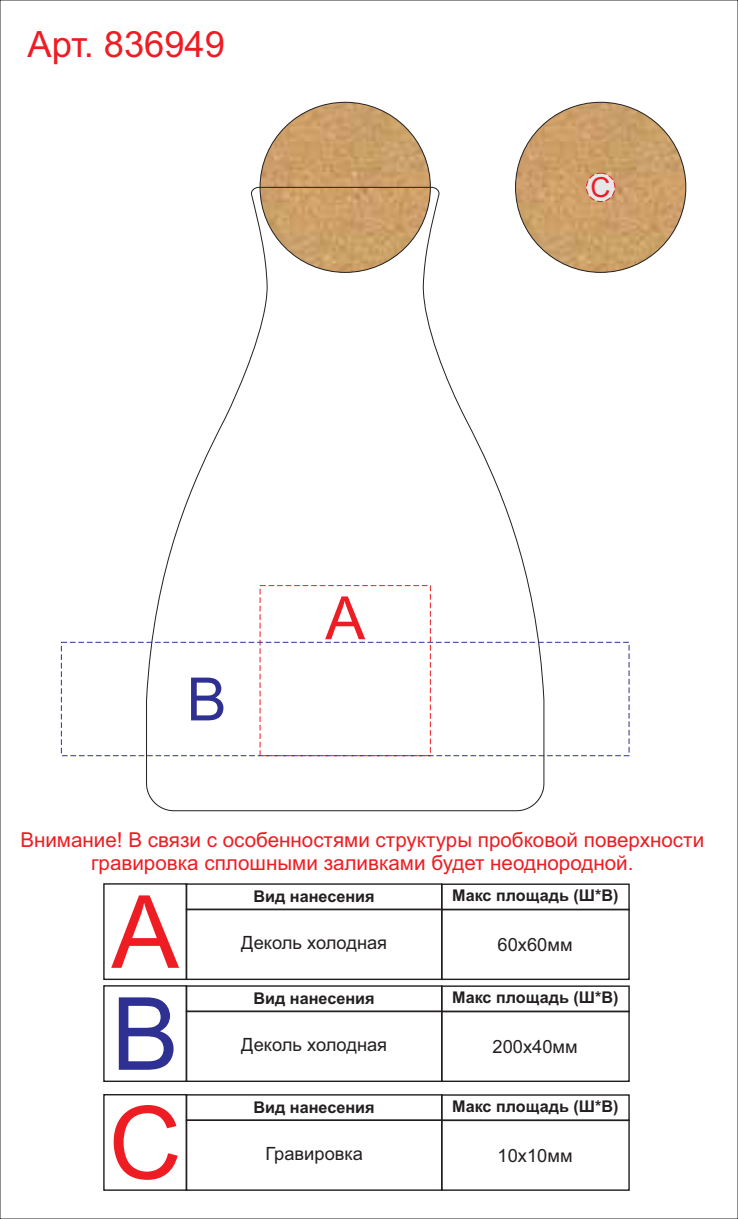
<style>
.page{position:relative;width:738px;height:1219px;background:#fff}
.page>*{position:absolute;margin:0;border:0;box-sizing:border-box;transform-origin:0 0}
.t1{font:101.1px "Arial";color:#ee1d23}
.t2{font:101.1px "Arial";color:#2e3092}
.t3{font:59.8px "Arial";color:#ee1d23}
.t4{font:59.8px "Arial";color:#2e3092}
.t5{font:36.2px "Arial";color:#ee1d23}
.t6{font:27.7px "Arial";color:#ee1d23}
.t7{font:20.6px/23px "Arial";color:#ee1d23;text-align:center}
.t8{font:18.3px "Arial";color:#231f20}
.t9{font:700 16.2px "Arial";color:#231f20}
</style>
<div class="page">
<svg style="left:259px;top:102px;width:171px;height:171px;background:#c89c68"></svg>
<svg style="left:515px;top:102px;width:170px;height:171px;background:#ca9d68"></svg>
<div style="left:585px;top:173px;width:29px;height:29px;background:#e6e7e9;border:1px dashed #ee1d23;border-radius:50%"></div>
<svg style="left:146px;top:187px;width:398px;height:624px"></svg>
<div style="left:61px;top:642px;width:568px;height:114px;border:1px dashed #2e3092"></div>
<div style="left:186px;top:883px;width:256px;height:27px;border:1px solid #231f20"></div>
<div style="left:186px;top:1094px;width:256px;height:27px;border:1px solid #231f20"></div>
<div style="left:186px;top:909px;width:256px;height:71px;border:1px solid #231f20"></div>
<div style="left:186px;top:1011px;width:256px;height:71px;border:1px solid #231f20"></div>
<div style="left:186px;top:1119px;width:256px;height:72px;border:1px solid #231f20"></div>
<div style="left:440px;top:909px;width:189px;height:71px;border:1px solid #231f20"></div>
<div style="left:440px;top:1011px;width:189px;height:71px;border:1px solid #231f20"></div>
<div style="left:440px;top:1119px;width:189px;height:72px;border:1px solid #231f20"></div>
<div style="left:440px;top:883px;width:189px;height:27px;border:1px solid #231f20"></div>
<div style="left:440px;top:985px;width:189px;height:27px;border:1px solid #231f20"></div>
<div style="left:440px;top:1094px;width:189px;height:27px;border:1px solid #231f20"></div>
<div style="left:103px;top:883px;width:84px;height:97px;border:1px solid #231f20"></div>
<div style="left:103px;top:985px;width:84px;height:97px;border:1px solid #231f20"></div>
<div style="left:103px;top:1094px;width:84px;height:97px;border:1px solid #231f20"></div>
<h3 class="t5" style="left:28px;top:30px;width:199px">Арт. 836949</h3>
<h2 class="t4" style="left:186px;top:677px;width:41px">В</h2>
<h2 class="t3" style="left:325px;top:596px;width:41px">А</h2>
<h3 class="t6" style="left:590px;top:177px;width:22px">С</h3>
<p class="t7" style="left:20px;top:830px;width:684px">Внимание! В связи с особенностями структуры пробковой поверхности гравировка сплошными заливками будет неоднородной.</p>
<h1 class="t1" style="left:111px;top:894px;width:69px">А</h1>
<h1 class="t2" style="left:111px;top:996px;width:69px">В</h1>
<h1 class="t1" style="left:108px;top:1105px;width:74px">С</h1>
<p class="t9" style="left:253px;top:890px;width:122px">Вид нанесения</p>
<p class="t8" style="left:241px;top:936px;width:147px">Деколь холодная</p>
<p class="t9" style="left:253px;top:992px;width:122px">Вид нанесения</p>
<p class="t8" style="left:241px;top:1038px;width:147px">Деколь холодная</p>
<p class="t9" style="left:253px;top:1101px;width:122px">Вид нанесения</p>
<p class="t8" style="left:265px;top:1146px;width:99px">Гравировка</p>
<p class="t9" style="left:451px;top:889px;width:168px">Макс площадь (Ш*В)</p>
<p class="t8" style="left:497px;top:937px;width:76px">60х60мм</p>
<p class="t9" style="left:451px;top:991px;width:168px">Макс площадь (Ш*В)</p>
<p class="t8" style="left:492px;top:1039px;width:86px">200х40мм</p>
<p class="t9" style="left:451px;top:1100px;width:168px">Макс площадь (Ш*В)</p>
<p class="t8" style="left:497px;top:1148px;width:76px">10х10мм</p>
</div>
